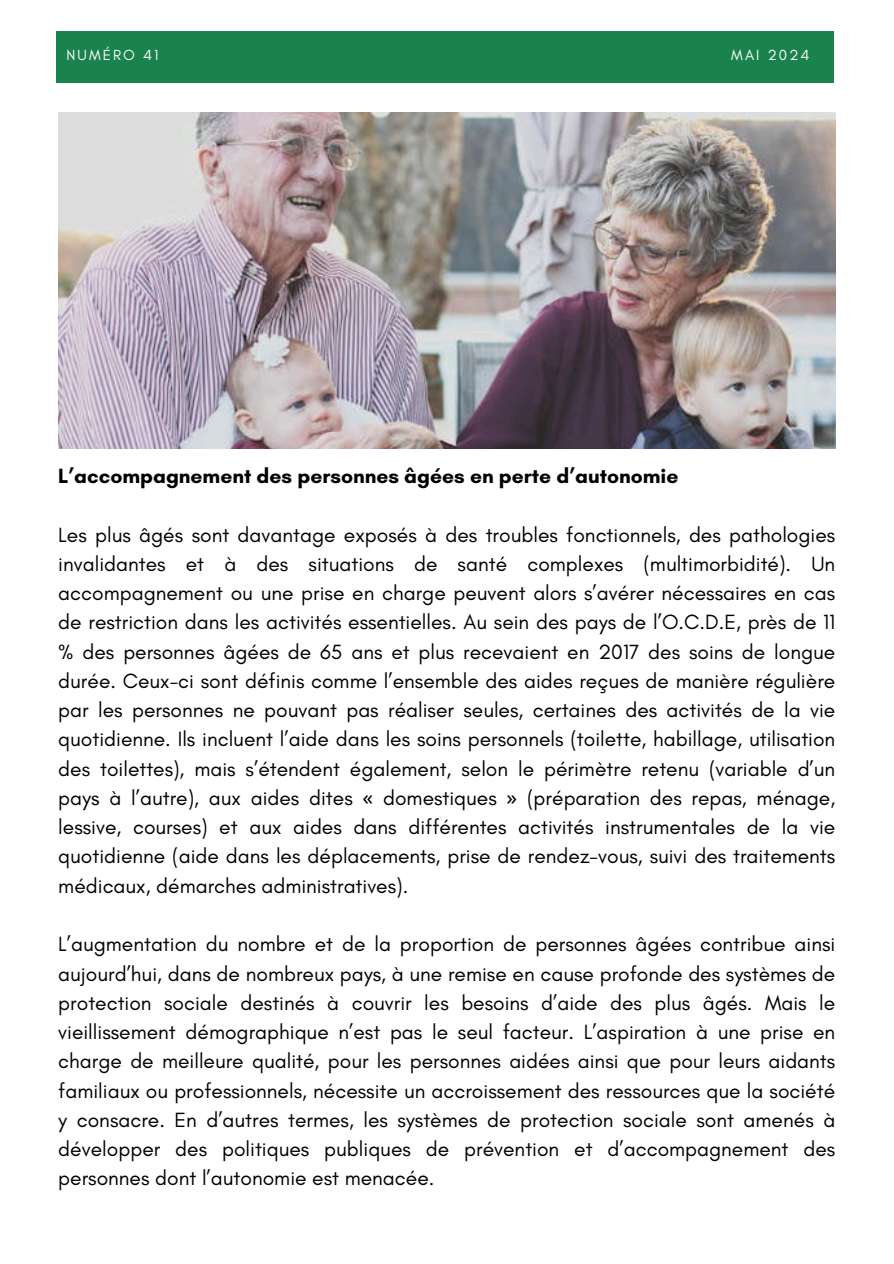
<style>
.page{position:relative;width:894px;height:1264px;background:#fff}
.page>*{position:absolute;margin:0;border:0;box-sizing:border-box;transform-origin:0 0}
.t1{font:21px/29.2px "Glacial Indifference";color:#000;text-align:justify}
.t2{font:700 21px "Glacial Indifference";color:#000}
.t3{font:14.85px "Glacial Indifference";letter-spacing:.14em;color:#fff}
.s1{font-family:"Noto Sans"}
</style>
<div class="page">
<div style="left:57px;top:31px;width:776px;height:51px;background:#1a824d"></div>
<img style="left:58px;top:113px;width:777px;height:335px">
<h1 class="t3" style="left:66px;top:46px;width:93px">NUMÉRO 41</h1>
<h2 class="t3" style="left:731px;top:46px;width:80px">MAI 2024</h2>
<p class="t2" style="left:58px;top:463px;width:621px">L’accompagnement des personnes âgées en perte d’autonomie</p>
<p class="t1" style="left:58px;top:519px;width:778px">Les plus âgés sont davantage exposés à des troubles fonctionnels, des pathologies invalidantes et à des situations de santé complexes (multimorbidité). Un accompagnement ou une prise en charge peuvent alors s’avérer nécessaires en cas de restriction dans les activités essentielles. Au sein des pays de l’O.C.D.E, près de 11 % des personnes âgées de 65 ans et plus recevaient en 2017 des soins de longue durée. Ceux-ci sont définis comme l’ensemble des aides reçues de manière régulière par les personnes ne pouvant pas réaliser seules, certaines des activités de la vie quotidienne. Ils incluent l’aide dans les soins personnels (toilette, habillage, utilisation des toilettes), mais s’étendent également, selon le périmètre retenu (variable d’un pays à l’autre), aux aides dites <span class="s1">«</span> domestiques <span class="s1">»</span> (préparation des repas, ménage, lessive, courses) et aux aides dans différentes activités instrumentales de la vie quotidienne (aide dans les déplacements, prise de rendez-vous, suivi des traitements médicaux, démarches administratives).</p>
<p class="t1" style="left:58px;top:929px;width:778px">L’augmentation du nombre et de la proportion de personnes âgées contribue ainsi aujourd’hui, dans de nombreux pays, à une remise en cause profonde des systèmes de protection sociale destinés à couvrir les besoins d’aide des plus âgés. Mais le vieillissement démographique n’est pas le seul facteur. L’aspiration à une prise en charge de meilleure qualité, pour les personnes aidées ainsi que pour leurs aidants familiaux ou professionnels, nécessite un accroissement des ressources que la société y consacre. En d’autres termes, les systèmes de protection sociale sont amenés à développer des politiques publiques de prévention et d’accompagnement des personnes dont l’autonomie est menacée.</p>
</div>
